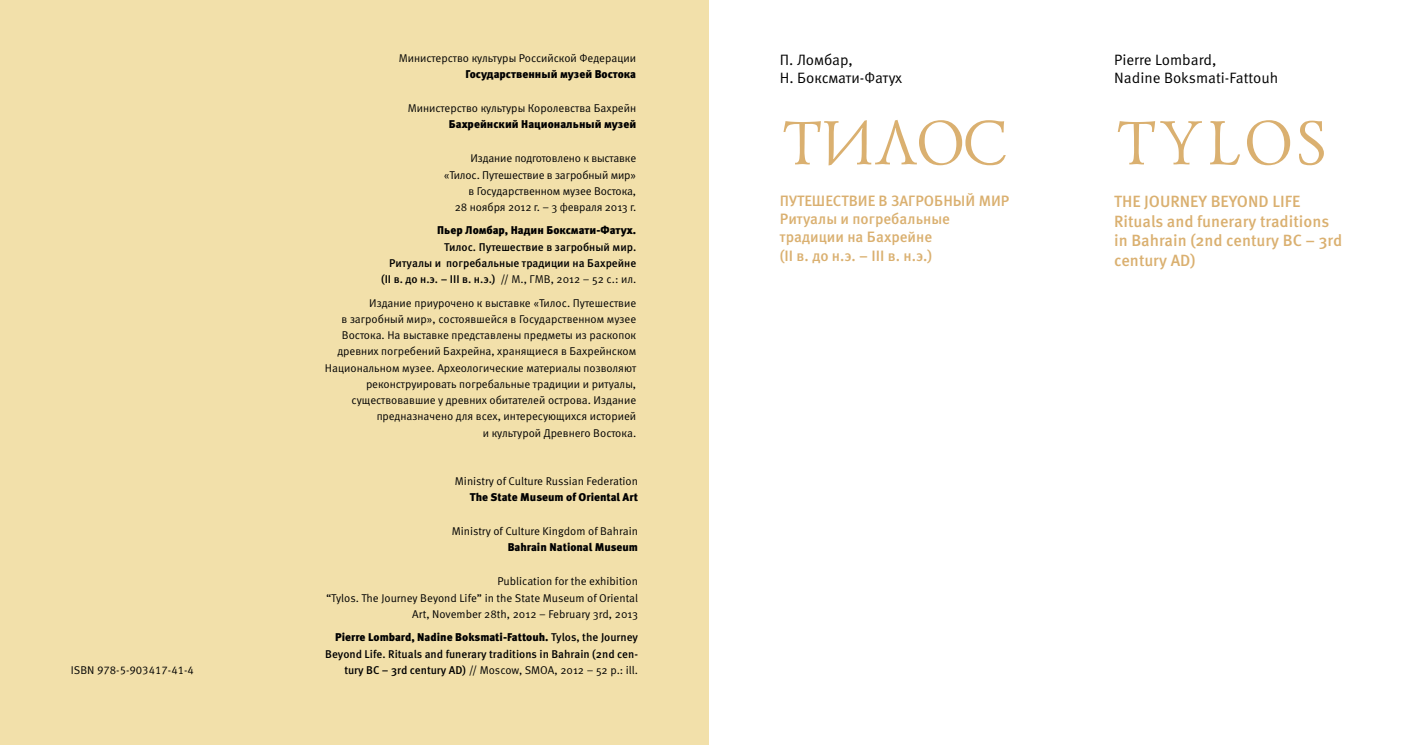
<style>
.page{position:relative;width:1418px;height:745px;background:#fff}
.page>*{position:absolute;margin:0;border:0;box-sizing:border-box;transform-origin:0 0}
.t1{font:63.75px "Lazurski";letter-spacing:.07em;color:#dab070}
.t2{font:500 16.25px/19.5px "Meta Pro";color:#dab070}
.t3{font:500 15px/18px "Meta Pro";color:#dab070}
.t4{font:15px/18px "Meta Pro Norm";color:#000}
.t5{font:11.25px/16.2px "Meta Pro Norm";color:#000;text-align:right}
.t6{font:500 11.25px/16.2px "Meta Pro";color:#000;text-align:right}
.t7{font:900 11.25px "Meta Pro";color:#000}
.s1{font-family:"Meta Pro Norm";font-weight:400}
.s2{font-weight:900}
.s3{font-family:"Meta Pro";font-weight:500}
</style>
<div class="page">
<div style="left:0;top:0;width:708px;height:744px;background:#f2e0aa"></div>
<p class="t5" style="left:71px;top:660px;width:125px">ISBN 978-5-903417-41-4</p>
<p class="t5" style="left:399px;top:49px;width:239px">Министерство культуры Российской Федерации</p>
<p class="t7" style="left:465px;top:65px;width:172px">Государственный музей Востока</p>
<p class="t5" style="left:408px;top:99px;width:230px">Министерство культуры Королевства Бахрейн</p>
<p class="t7" style="left:449px;top:115px;width:189px">Бахрейнский Национальный музей</p>
<p class="t5" style="left:444px;top:149px;width:194px">Издание подготовлено к выставке «Тилос. Путешествие в загробный мир» в Государственном музее Востока,<br>28 ноября 2012 г. – 3 февраля 2013 г.</p>
<p class="t7" style="left:437px;top:221px;width:200px">Пьер Ломбар, Надин Боксмати-Фатух.</p>
<p class="t6" style="left:381px;top:238px;width:256px">Тилос. Путешествие в загробный мир.<br>Ритуалы и погребальные традиции на Бахрейне (II в. до н.э. – III в. н.э.) <span class="s1">// М., ГМВ, 2012 – 52 с.: ил.</span></p>
<p class="t5" style="left:325px;top:293px;width:313px">Издание приурочено к выставке «Тилос. Путешествие<br>в загробный мир», состоявшейся в Государственном музее Востока. На выставке представлены предметы из раскопок древних погребений Бахрейна, хранящиеся в Бахрейнском Национальном музее. Археологические материалы позволяют реконструировать погребальные традиции и ритуалы, существовавшие у древних обитателей острова. Издание предназначено для всех, интересующихся историей<br>и культурой Древнего Востока.</p>
<p class="t5" style="left:455px;top:472px;width:185px">Ministry of Culture Russian Federation</p>
<p class="t7" style="left:470px;top:488px;width:170px">The State Museum of Oriental Art</p>
<p class="t5" style="left:452px;top:522px;width:188px">Ministry of Culture Kingdom of Bahrain</p>
<p class="t7" style="left:507px;top:538px;width:132px">Bahrain National Museum</p>
<p class="t5" style="left:326px;top:572px;width:314px">Publication for the exhibition<br>“Tylos. The Journey Beyond Life” in the State Museum of Oriental<br>Art, November 28th, 2012 – February 3rd, 2013</p>
<p class="t6" style="left:325px;top:628px;width:314px"><span class="s2">Pierre Lombard, Nadine Boksmati-Fattouh.</span> Tylos, the Journey<br>Beyond Life. Rituals and funerary traditions in Bahrain (2nd cen-</p>
<p class="t5" style="left:344px;top:660px;width:295px"><span class="s3">tury BC – 3rd century AD)</span> // Moscow, SMOA, 2012 – 52 p.: ill.</p>
<h3 class="t4" style="left:780px;top:49px;width:124px">П. Ломбар,<br>Н. Боксмати-Фатух</h3>
<h3 class="t4" style="left:1114px;top:49px;width:166px">Pierre Lombard,<br>Nadine Boksmati-Fattouh</h3>
<h1 class="t1" style="left:1114px;top:110px;width:210px">TYLOS</h1>
<h3 class="t3" style="left:780px;top:191px;width:231px">ПУТЕШЕСТВИЕ В ЗАГРОБНЫЙ МИР<br>Ритуалы и погребальные традиции на Бахрейне<br>(II в. до н.э. – III в. н.э.)</h3>
<h2 class="t2" style="left:1114px;top:191px;width:230px">THE JOURNEY BEYOND LIFE<br>Rituals and funerary traditions in Bahrain (2nd century BC – 3rd century AD)</h2>
</div>
